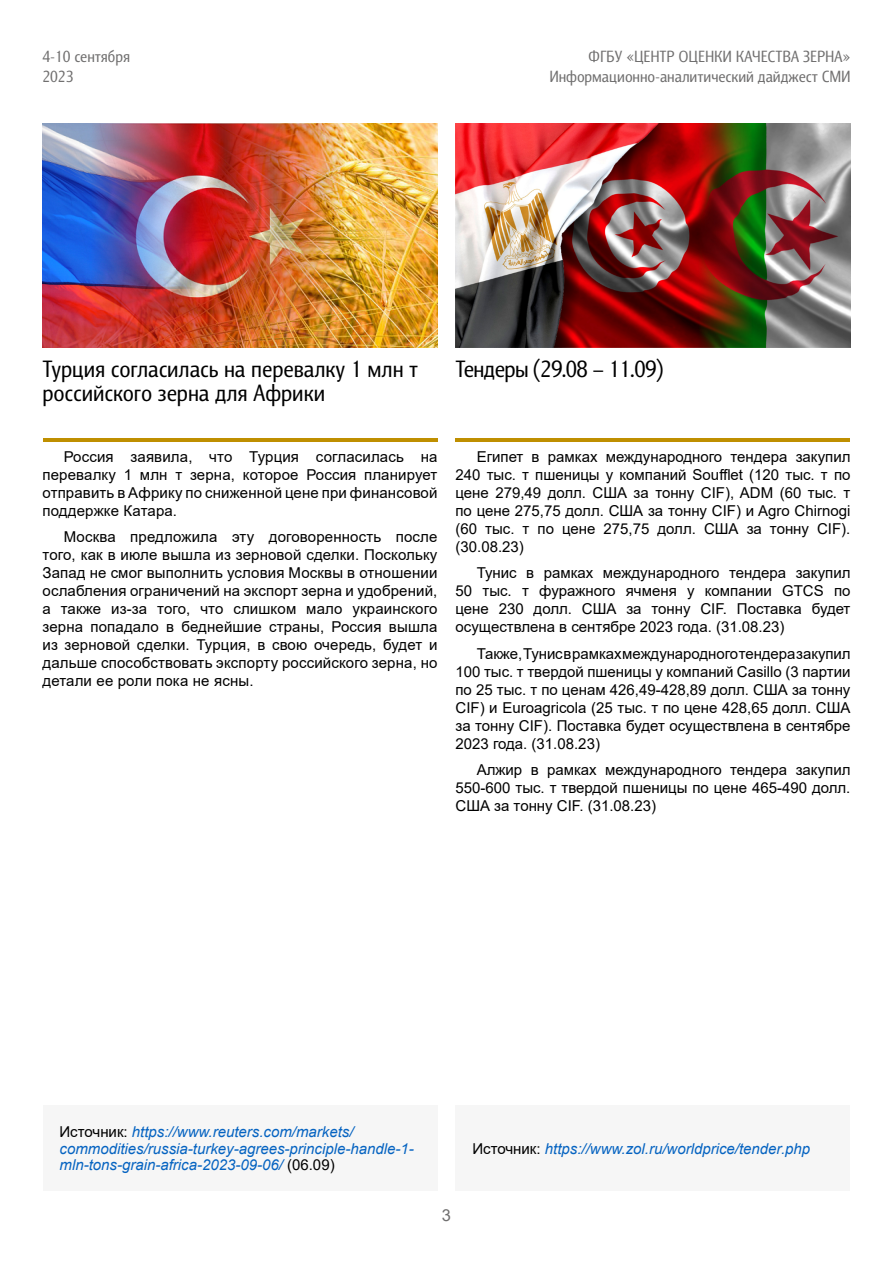
<style>
.page{position:relative;width:893px;height:1263px;background:#fff}
.page>*{position:absolute;margin:0;border:0;box-sizing:border-box;transform-origin:0 0}
.t1{font:24px/24px "Barnaul Grotesk";color:#000}
.t2{font:24px "Barnaul Grotesk";letter-spacing:-.02em;color:#000}
.t3{font:16.5px/19.8px "Barnaul Grotesk";color:#706f6f;text-align:right}
.t4{font:16.5px "Arial";color:#706f6f}
.t5{font:15px/18px "Arial";color:#000;text-align:justify}
.t6{font:italic 15px/16.5px "Arial";color:#0563c1}
.s1{font-style:normal;color:#000}
</style>
<div class="page">
<img style="left:43px;top:123px;width:394px;height:225px">
<img style="left:43px;top:124px;width:301px;height:224px">
<div style="left:43px;top:1105px;width:394px;height:86px;background:#f6f6f6"></div>
<hr style="left:43px;top:438px;width:394px;height:3px;background:#bf8f00">
<div style="left:455px;top:1105px;width:395px;height:86px;background:#f6f6f6"></div>
<img style="left:455px;top:124px;width:395px;height:223px">
<hr style="left:455px;top:438px;width:395px;height:3px;background:#bf8f00">
<p class="t3" style="left:43px;top:47px;width:89px;text-align:left">4-10 сентября<br>2023</p>
<p class="t3" style="left:549px;top:47px;width:302px">ФГБУ «ЦЕНТР ОЦЕНКИ КАЧЕСТВА ЗЕРНА»<br>Информационно-аналитический дайджест СМИ</p>
<h1 class="t1" style="left:43px;top:357px;width:377px">Турция согласилась на перевалку 1 млн т российского зерна для Африки</h1>
<p class="t5" style="left:43px;top:447px;width:396px;text-indent:21px">Россия заявила, что Турция согласилась на перевалку 1 млн т зерна, которое Россия планирует отправить в Африку по сниженной цене при финансовой поддержке Катара.</p>
<p class="t5" style="left:43px;top:528px;width:396px;text-indent:21px">Москва предложила эту договоренность после того, как в июле вышла из зерновой сделки. Поскольку Запад не смог выполнить условия Москвы в отношении ослабления ограничений на экспорт зерна и удобрений, а также из-за того, что слишком мало украинского зерна попадало в беднейшие страны, Россия вышла из зерновой сделки. Турция, в свою очередь, будет и дальше способствовать экспорту российского зерна, но детали ее роли пока не ясны.</p>
<h1 class="t2" style="left:455px;top:355px;width:209px">Тендеры (29.08 – 11.09)</h1>
<p class="t5" style="left:455px;top:447px;width:396px;text-indent:21px">Египет в рамках международного тендера закупил 240 тыс. т пшеницы у компаний Soufflet (120 тыс. т по цене 279,49 долл. США за тонну CIF), ADM (60 тыс. т по цене 275,75 долл. США за тонну CIF) и Agro Chirnogi (60 тыс. т по цене 275,75 долл. США за тонну CIF). (30.08.23)</p>
<p class="t5" style="left:455px;top:564px;width:396px;text-indent:21px">Тунис в рамках международного тендера закупил 50 тыс. т фуражного ячменя у компании GTCS по цене 230 долл. США за тонну CIF. Поставка будет осуществлена в сентябре 2023 года. (31.08.23)</p>
<p class="t5" style="left:455px;top:644px;width:397px;text-indent:21px">Также, Тунис в рамках международного тендера закупил 100 тыс. т твердой пшеницы у компаний Casillo (3 партии по 25 тыс. т по ценам 426,49-428,89 долл. США за тонну CIF) и Euroagricola (25 тыс. т по цене 428,65 долл. США за тонну CIF). Поставка будет осуществлена в сентябре 2023 года. (31.08.23)</p>
<p class="t5" style="left:455px;top:761px;width:396px;text-indent:21px">Алжир в рамках международного тендера закупил 550-600 тыс. т твердой пшеницы по цене 465-490 долл.<br>США за тонну CIF. (31.08.23)</p>
<p class="t6" style="left:60px;top:1124px;width:356px"><span class="s1">Источник:</span> https://www.reuters.com/markets/ commodities/russia-turkey-agrees-principle-handle-1- mln-tons-grain-africa-2023-09-06/ <span class="s1">(06.09)</span></p>
<p class="t6" style="left:472px;top:1140px;width:339px"><span class="s1">Источник:</span> https://www.zol.ru/worldprice/tender.php</p>
<p class="t4" style="left:442px;top:1204px;width:11px">3</p>
</div>
